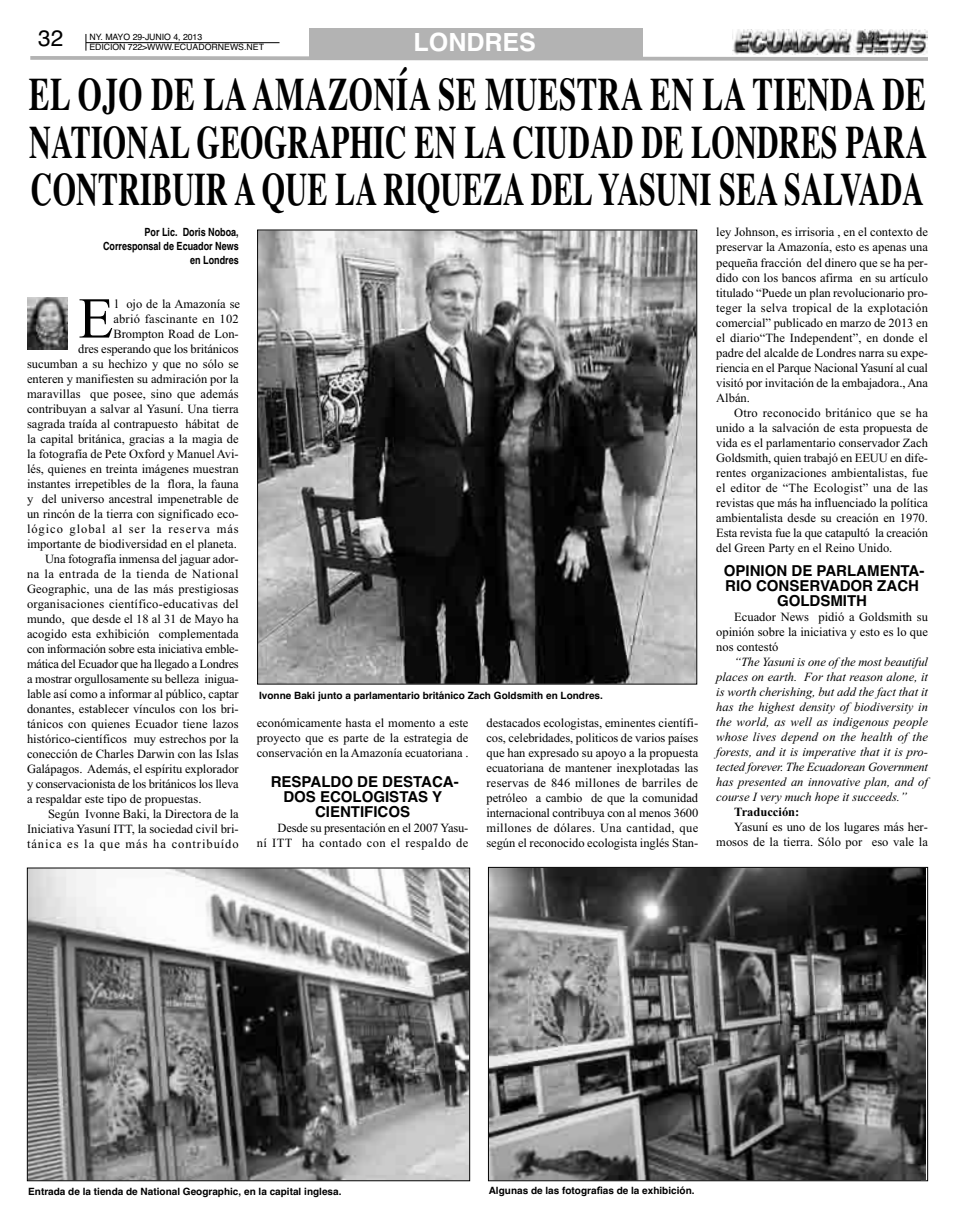
<style>
.page{position:relative;width:955px;height:1225px;background:#fff}
.page>*{position:absolute;margin:0;border:0;box-sizing:border-box;transform-origin:0 0}
.t1{font:57.75px "Times New Roman";color:#000}
.t2{font:700 46.25px/47.5px "Times";letter-spacing:.005em;color:#000;text-align:justify;scale:.67 1}
.t3{font:700 25px "Helvetica";color:#fff}
.t4{font:22.5px "Helvetica";color:#000}
.t5{font:700 15px/15px "Helvetica";color:#000;text-align:center}
.t6{font:12.5px/15px "Times New Roman";color:#000;text-align:justify}
.t7{font:italic 12.5px/15px "Times New Roman";color:#000;text-align:justify}
.t8{font:12.5px "Times New Roman";letter-spacing:-.02em;color:#000}
.t9{font:12.5px "Times New Roman";letter-spacing:.02em;color:#000}
.t10{font:12.5px "Times New Roman";letter-spacing:.075em;color:#000}
.t11{font:12.5px "Times New Roman";letter-spacing:-.025em;color:#000}
.t12{font:12.5px "Times New Roman";letter-spacing:.04em;color:#000}
.t13{font:700 12.5px "Times New Roman";color:#000}
.t14{font:700 11.25px/13.8px "Helvetica";color:#000;text-align:right;scale:.8 1}
.t15{font:700 10px "Helvetica";color:#000}
.t16{font:8.75px "Helvetica";letter-spacing:-.01em;color:#000}
</style>
<div class="page">
<img style="left:732px;top:30px;width:195px;height:4px">
<svg style="left:30px;top:34px;width:898px;height:27px"></svg>
<div style="left:309px;top:28px;width:333px;height:29px;background:#b3b3b3"></div>
<img style="left:259px;top:232px;width:435px;height:450px">
<img style="left:29px;top:869px;width:438px;height:309px">
<img style="left:490px;top:868px;width:435px;height:310px">
<div style="left:488px;top:866px;width:439px;height:314px;border:1px solid #000"></div>
<img style="left:27px;top:297px;width:40px;height:53px">
<h3 class="t4" style="left:38px;top:30px;width:27px">32</h3>
<p class="t16" style="left:89px;top:44px;width:176px">EDICION 722&gt;WWW.ECUADORNEWS.NET</p>
<h3 class="t3" style="left:413px;top:33px;width:124px">LONDRES</h3>
<p class="t16" style="left:89px;top:33px;width:114px">NY. MAYO 29-JUNIO 4, 2013</p>
<h2 class="t2" style="left:29px;top:75px;width:1341px">EL OJO DE LA AMAZONÍA SE MUESTRA EN LA TIENDA DE NATIONAL GEOGRAPHIC EN LA CIUDAD DE LONDRES PARA CONTRIBUIR A QUE LA RIQUEZA DEL YASUNI SEA SALVADA</h2>
<p class="t14" style="left:103px;top:226px;width:171px">Por Lic. Doris Noboa,<br>Corresponsal de Ecuador News en Londres</p>
<h1 class="t1" style="left:78px;top:297px;width:37px">E</h1>
<p class="t6" style="left:115px;top:297px;width:127px">l ojo de la Amazonía se</p>
<p class="t9" style="left:113px;top:314px;width:127px">abrió fascinante en 102</p>
<p class="t6" style="left:113px;top:327px;width:127px">Brompton Road de Lon-</p>
<p class="t6" style="left:78px;top:342px;width:162px">dres esperando que los británicos</p>
<p class="t6" style="left:27px;top:357px;width:213px">sucumban a su hechizo y que no sólo se</p>
<p class="t6" style="left:27px;top:372px;width:213px">enteren y manifiesten su admiración por la</p>
<p class="t6" style="left:27px;top:387px;width:213px">maravillas que posee, sino que además</p>
<p class="t6" style="left:27px;top:402px;width:213px">contribuyan a salvar al Yasuní. Una tierra</p>
<p class="t6" style="left:27px;top:417px;width:213px">sagrada traída al contrapuesto hábitat de</p>
<p class="t6" style="left:27px;top:432px;width:213px">la capital británica, gracias a la magia de</p>
<p class="t6" style="left:27px;top:447px;width:213px">la fotografía de Pete Oxford y Manuel Avi-</p>
<p class="t6" style="left:27px;top:462px;width:213px">lés, quienes en treinta imágenes muestran</p>
<p class="t6" style="left:27px;top:477px;width:213px">instantes irrepetibles de la flora, la fauna</p>
<p class="t6" style="left:27px;top:492px;width:213px">y del universo ancestral impenetrable de</p>
<p class="t6" style="left:27px;top:507px;width:213px">un rincón de la tierra con significado eco-</p>
<p class="t10" style="left:27px;top:524px;width:213px">lógico global al ser la reserva más</p>
<p class="t6" style="left:27px;top:537px;width:211px">importante de biodiversidad en el planeta.</p>
<p class="t6" style="left:45px;top:552px;width:195px">Una fotografía inmensa del jaguar ador-</p>
<p class="t12" style="left:27px;top:569px;width:213px">na la entrada de la tienda de National</p>
<p class="t6" style="left:27px;top:582px;width:213px">Geographic, una de las más prestigiosas</p>
<p class="t9" style="left:27px;top:599px;width:213px">organisaciones científico-educativas del</p>
<p class="t6" style="left:27px;top:612px;width:213px">mundo, que desde el 18 al 31 de Mayo ha</p>
<p class="t6" style="left:27px;top:627px;width:213px">acogido esta exhibición complementada</p>
<p class="t8" style="left:27px;top:644px;width:213px">con información sobre esta iniciativa emble-</p>
<p class="t11" style="left:27px;top:659px;width:213px">mática del Ecuador que ha llegado a Londres</p>
<p class="t6" style="left:27px;top:672px;width:213px">a mostrar orgullosamente su belleza inigua-</p>
<p class="t6" style="left:27px;top:687px;width:213px">lable así como a informar al público, captar</p>
<p class="t6" style="left:27px;top:702px;width:213px">donantes, establecer vínculos con los bri-</p>
<p class="t6" style="left:27px;top:717px;width:213px">tánicos con quienes Ecuador tiene lazos</p>
<p class="t6" style="left:27px;top:732px;width:213px">histórico-científicos muy estrechos por la</p>
<p class="t6" style="left:27px;top:747px;width:213px">conección de Charles Darwin con las Islas</p>
<p class="t6" style="left:27px;top:762px;width:213px">Galápagos. Además, el espíritu explorador</p>
<p class="t8" style="left:27px;top:779px;width:213px">y conservacionista de los británicos los lleva</p>
<p class="t6" style="left:27px;top:792px;width:176px">a respaldar este tipo de propuestas.</p>
<p class="t6" style="left:48px;top:807px;width:192px">Según Ivonne Baki, la Directora de la</p>
<p class="t6" style="left:27px;top:822px;width:213px">Iniciativa Yasuní ITT, la sociedad civil bri-</p>
<p class="t10" style="left:27px;top:839px;width:213px">tánica es la que más ha contribuído</p>
<p class="t15" style="left:259px;top:691px;width:345px">Ivonne Baki junto a parlamentario británico Zach Goldsmith en Londres.</p>
<p class="t6" style="left:257px;top:716px;width:213px">económicamente hasta el momento a este proyecto que es parte de la estrategia de conservación en la Amazonía ecuatoriana .</p>
<p class="t5" style="left:270px;top:775px;width:189px">RESPALDO DE DESTACA-<br>DOS ECOLOGISTAS Y<br>CIENTIFICOS</p>
<p class="t6" style="left:256px;top:821px;width:213px;text-align:right">Desde su presentación en el 2007 Yasu-<br>ní ITT ha contado con el respaldo de</p>
<p class="t6" style="left:486px;top:716px;width:213px">destacados ecologistas, eminentes científi&shy;cos, celebridades, politicos de varios países que han expresado su apoyo a la propuesta ecuatoriana de mantener inexplotadas las reservas de 846 millones de barriles de petróleo a cambio de que la comunidad internacional contribuya con al menos 3600 millones de dólares. Una cantidad, que según el reconocido ecologista inglés Stan-</p>
<p class="t6" style="left:715px;top:226px;width:213px">ley Johnson, es irrisoria , en el contexto de preservar la Amazonía, esto es apenas una pequeña fracción del dinero que se ha per&shy;dido con los bancos afirma en su artículo titulado “Puede un plan revolucionario pro&shy;teger la selva tropical de la explotación comercial” publicado en marzo de 2013 en el diario“The Independent”, en donde el padre del alcalde de Londres narra su expe&shy;riencia en el Parque Nacional Yasuní al cual visitó por invitación de la embajadora., Ana Albán.</p>
<p class="t6" style="left:715px;top:406px;width:213px;text-indent:18px">Otro reconocido británico que se ha unido a la salvación de esta propuesta de vida es el parlamentario conservador Zach Goldsmith, quien trabajó en EEUU en dife&shy;rentes organizaciones ambientalistas, fue el editor de “The Ecologist” una de las revistas que más ha influenciado la política ambientalista desde su creación en 1970.<br>Esta revista fue la que catapultó la creación del Green Party en el Reino Unido.</p>
<p class="t5" style="left:723px;top:564px;width:202px">OPINION DE PARLAMENTA-<br>RIO CONSERVADOR ZACH<br>GOLDSMITH</p>
<p class="t6" style="left:715px;top:610px;width:213px;text-indent:18px">Ecuador News pidió a Goldsmith su opinión sobre la iniciativa y esto es lo que nos contestó</p>
<p class="t7" style="left:715px;top:655px;width:213px;text-indent:18px">“The Yasuni is one of the most beautiful places on earth. For that reason alone, it is worth cherishing, but add the fact that it has the highest density of biodiversity in the world, as well as indigenous people whose lives depend on the health of the forests, and it is imperative that it is pro&shy;tected forever. The Ecuadorean Government has presented an innovative plan, and of course I very much hope it succeeds.”</p>
<p class="t13" style="left:733px;top:804px;width:67px">Traducción:</p>
<p class="t6" style="left:715px;top:820px;width:213px;text-align:right">Yasuní es uno de los lugares más her&shy;mosos de la tierra. Sólo por eso vale la</p>
<p class="t15" style="left:28px;top:1187px;width:314px">Entrada de la tienda de National Geographic, en la capital inglesa.</p>
<p class="t15" style="left:488px;top:1185px;width:207px">Algunas de las fotografías de la exhibición.</p>
</div>
